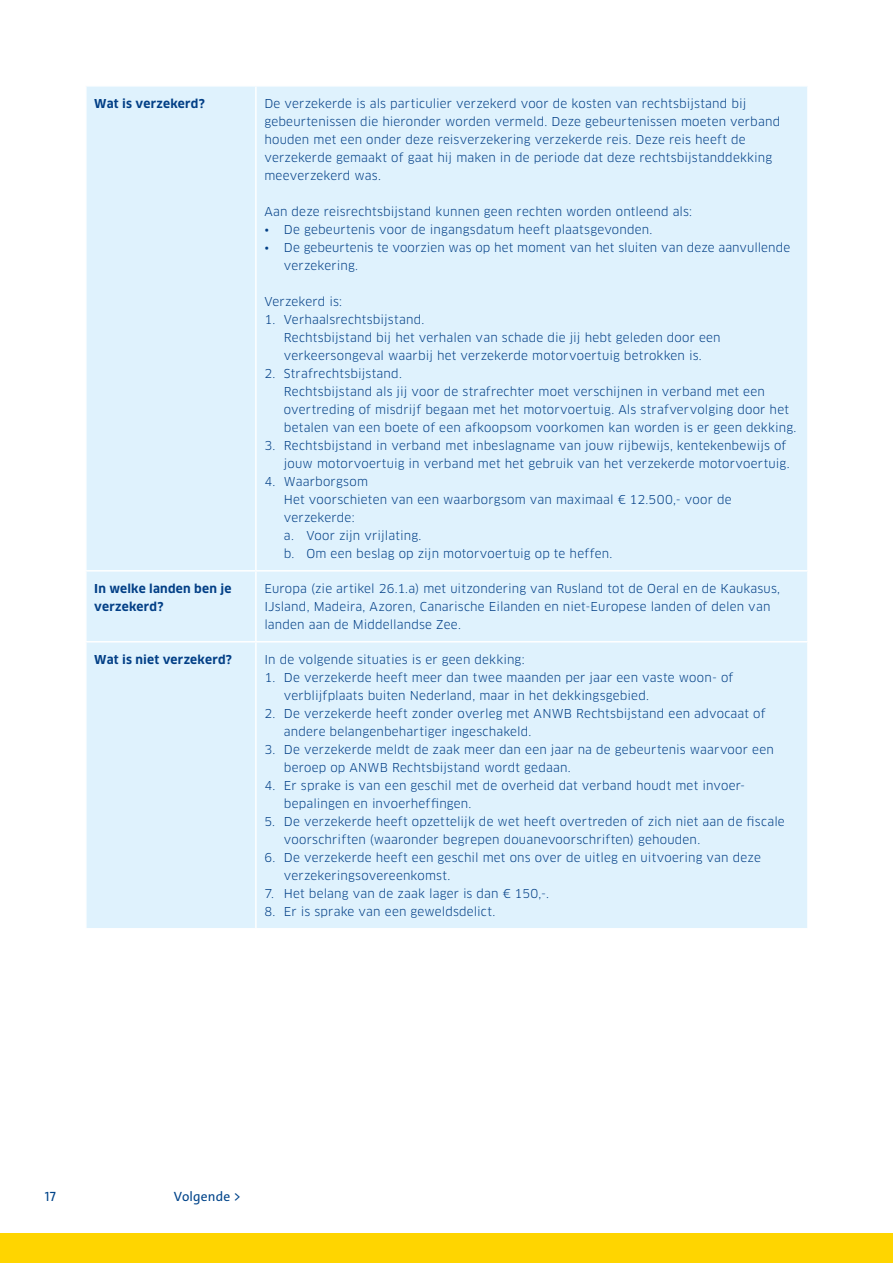
<style>
.page{position:relative;width:893px;height:1263px;background:#fff}
.page>*{position:absolute;margin:0;border:0;box-sizing:border-box;transform-origin:0 0}
.t1{font:13.5px "The Sans C4 s";letter-spacing:.01em;color:#00448a}
.t2{font:12px/18px "Clan Pro";letter-spacing:.015em;color:#023f86}
.t3{font:700 12px/18px "Clan Pro";letter-spacing:.02em;color:#023f86}
</style>
<div class="page">
<div style="left:0;top:1233px;width:893px;height:30px;background:#ffd500"></div>
<div style="left:87px;top:87px;width:720px;height:841px;background:#dff2fd"></div>
<hr style="left:255px;top:87px;width:2px;height:483px;background:#fff">
<hr style="left:85px;top:570px;width:171px;height:1px;background:#fff">
<hr style="left:256px;top:570px;width:553px;height:1px;background:#fff">
<hr style="left:255px;top:571px;width:2px;height:70px;background:#fff">
<hr style="left:85px;top:641px;width:171px;height:1px;background:#fff">
<hr style="left:256px;top:641px;width:553px;height:1px;background:#fff">
<hr style="left:255px;top:642px;width:2px;height:286px;background:#fff">
<p class="t3" style="left:94px;top:95px;width:112px">Wat is verzekerd?</p>
<p class="t2" style="left:264px;top:95px;width:517px">De verzekerde is als particulier verzekerd voor de kosten van rechtsbijstand bij gebeurtenissen die hieronder worden vermeld. Deze gebeurtenissen moeten verband houden met een onder deze reisverzekering verzekerde reis. Deze reis heeft de verzekerde gemaakt of gaat hij maken in de periode dat deze rechtsbijstanddekking meeverzekerd was.</p>
<p class="t2" style="left:264px;top:203px;width:429px">Aan deze reisrechtsbijstand kunnen geen rechten worden ontleend als:</p>
<p class="t2" style="left:264px;top:221px;width:390px">• De gebeurtenis voor de ingangsdatum heeft plaatsgevonden.</p>
<p class="t2" style="left:284px;top:239px;width:508px;text-indent:-20px">• De gebeurtenis te voorzien was op het moment van het sluiten van deze aanvullende verzekering.</p>
<p class="t2" style="left:264px;top:293px;width:79px">Verzekerd is:</p>
<p class="t2" style="left:284px;top:311px;width:438px;text-indent:-20px">1. Verhaalsrechtsbijstand.<br>Rechtsbijstand bij het verhalen van schade die jij hebt geleden door een verkeersongeval waarbij het verzekerde motorvoertuig betrokken is.</p>
<p class="t2" style="left:284px;top:365px;width:514px;text-indent:-20px">2. Strafrechtsbijstand.<br>Rechtsbijstand als jij voor de strafrechter moet verschijnen in verband met een overtreding of misdrijf begaan met het motorvoertuig. Als strafvervolging door het betalen van een boete of een afkoopsom voorkomen kan worden is er geen dekking.</p>
<p class="t2" style="left:264px;top:437px;width:527px;text-align:right">3. Rechtsbijstand in verband met inbeslagname van jouw rijbewijs, kentekenbewijs of jouw motorvoertuig in verband met het gebruik van het verzekerde motorvoertuig.</p>
<p class="t2" style="left:284px;top:473px;width:449px;text-indent:-20px">4. Waarborgsom<br>Het voorschieten van een waarborgsom van maximaal € 12.500,- voor de verzekerde:<br>a. Voor zijn vrijlating.<br>b. Om een beslag op zijn motorvoertuig op te heffen.</p>
<p class="t3" style="left:94px;top:580px;width:139px">In welke landen ben je verzekerd?</p>
<p class="t2" style="left:264px;top:580px;width:517px">Europa (zie artikel 26.1.a) met uitzondering van Rusland tot de Oeral en de Kaukasus,<br>IJsland, Madeira, Azoren, Canarische Eilanden en niet-Europese landen of delen van landen aan de Middellandse Zee.</p>
<p class="t3" style="left:94px;top:651px;width:139px">Wat is niet verzekerd?</p>
<p class="t2" style="left:264px;top:650px;width:262px">In de volgende situaties is er geen dekking:</p>
<p class="t2" style="left:284px;top:668px;width:451px;text-indent:-20px">1. De verzekerde heeft meer dan twee maanden per jaar een vaste woon- of verblijfplaats buiten Nederland, maar in het dekkingsgebied.</p>
<p class="t2" style="left:284px;top:704px;width:483px;text-indent:-20px">2. De verzekerde heeft zonder overleg met ANWB Rechtsbijstand een advocaat of andere belangenbehartiger ingeschakeld.</p>
<p class="t2" style="left:284px;top:740px;width:491px;text-indent:-20px">3. De verzekerde meldt de zaak meer dan een jaar na de gebeurtenis waarvoor een beroep op ANWB Rechtsbijstand wordt gedaan.</p>
<p class="t2" style="left:284px;top:776px;width:463px;text-indent:-20px">4. Er sprake is van een geschil met de overheid dat verband houdt met invoer&shy;bepalingen en invoerheffingen.</p>
<p class="t2" style="left:284px;top:812px;width:502px;text-indent:-20px">5. De verzekerde heeft opzettelijk de wet heeft overtreden of zich niet aan de fiscale voorschriften (waaronder begrepen douanevoorschriften) gehouden.</p>
<p class="t2" style="left:284px;top:848px;width:478px;text-indent:-20px">6. De verzekerde heeft een geschil met ons over de uitleg en uitvoering van deze verzekeringsovereenkomst.</p>
<p class="t2" style="left:264px;top:884px;width:286px">7. Het belang van de zaak lager is dan € 150,-.</p>
<p class="t2" style="left:264px;top:902px;width:232px">8. Er is sprake van een geweldsdelict.</p>
<p class="t1" style="left:45px;top:1187px;width:12px">17</p>
<p class="t1" style="left:174px;top:1187px;width:69px">Volgende &gt;</p>
</div>
